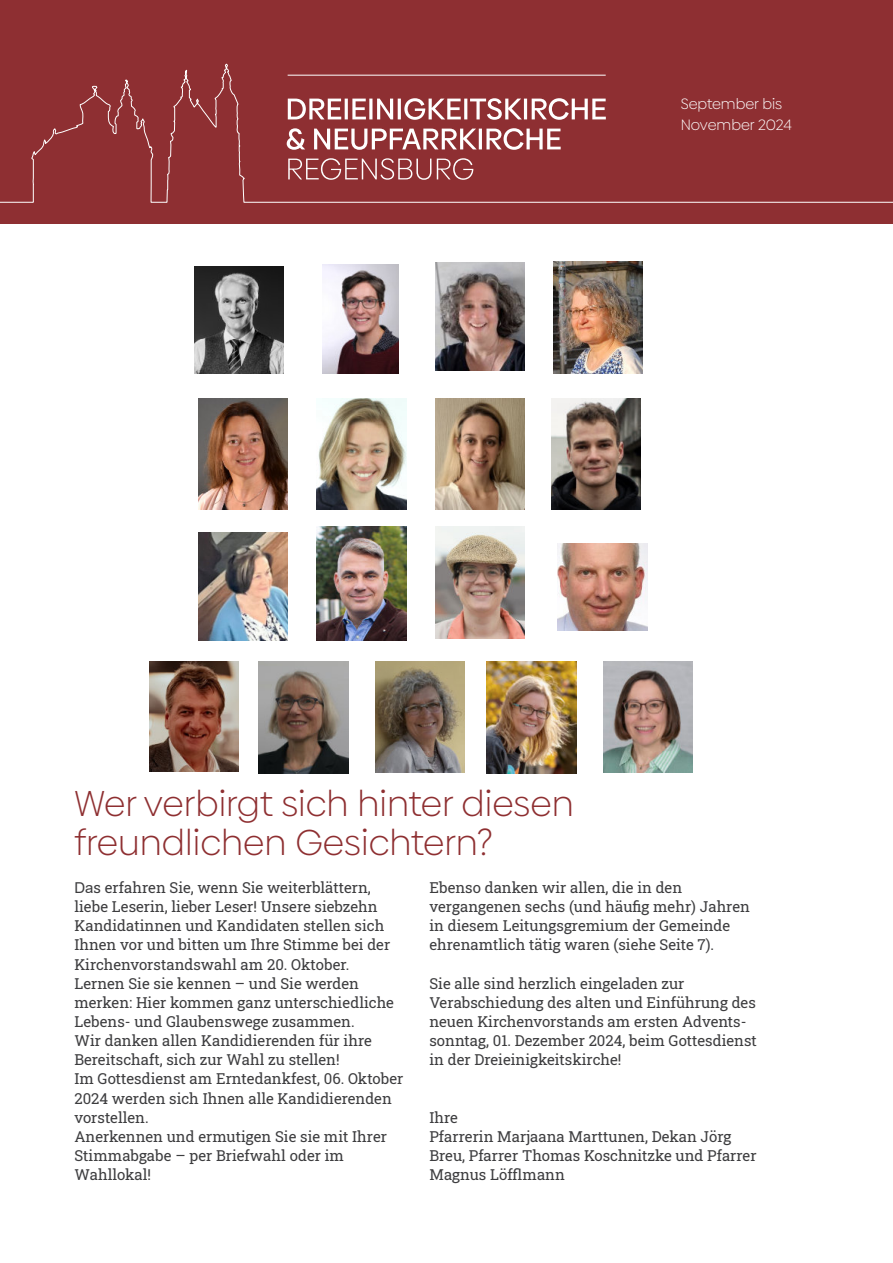
<style>
.page{position:relative;width:893px;height:1263px;background:#fff}
.page>*{position:absolute;margin:0;border:0;box-sizing:border-box;transform-origin:0 0}
.t1{font:300 36px "Biennale";color:#8e2f31}
.t2{font:15px "Roboto Slab";color:#3d3d3f}
.t3{font:300 15px "Biennale";color:#fff}
.s1{font-family:"Arial"}
</style>
<div class="page">
<div style="left:0;top:0;width:893px;height:223px;background:#8e2f32"></div>
<svg style="left:0;top:63px;width:893px;height:140px"></svg>
<svg style="left:288px;top:158px;width:185px;height:22px"></svg>
<svg style="left:287px;top:128px;width:274px;height:22px"></svg>
<svg style="left:288px;top:98px;width:318px;height:22px"></svg>
<hr style="left:288px;top:75px;width:318px;height:1px;background:#fff">
<img style="left:323px;top:265px;width:75px;height:108px">
<img style="left:194px;top:267px;width:89px;height:106px">
<img style="left:435px;top:262px;width:89px;height:108px">
<img style="left:553px;top:262px;width:90px;height:111px">
<img style="left:375px;top:661px;width:89px;height:111px">
<img style="left:487px;top:662px;width:89px;height:111px">
<img style="left:603px;top:661px;width:90px;height:111px">
<img style="left:198px;top:398px;width:90px;height:111px">
<img style="left:317px;top:398px;width:89px;height:111px">
<img style="left:317px;top:527px;width:89px;height:113px">
<img style="left:435px;top:527px;width:89px;height:111px">
<img style="left:558px;top:544px;width:89px;height:87px">
<img style="left:149px;top:661px;width:90px;height:111px">
<img style="left:259px;top:661px;width:89px;height:112px">
<img style="left:198px;top:533px;width:90px;height:107px">
<img style="left:435px;top:398px;width:89px;height:111px">
<img style="left:551px;top:398px;width:89px;height:111px">
<p class="t3" style="left:681px;top:93px;width:103px">September bis</p>
<p class="t3" style="left:681px;top:114px;width:113px">November 2024</p>
<p class="t1" style="left:74px;top:779px;width:501px">Wer verbirgt sich hinter diesen</p>
<p class="t1" style="left:74px;top:817px;width:420px">freundlichen Gesichtern?</p>
<p class="t2" style="left:74px;top:877px;width:298px"><span class="s1">Da</span>s erfahren Sie, wenn Sie weiterblättern,</p>
<p class="t2" style="left:74px;top:896px;width:305px">liebe Leserin, lieber Leser! Unsere siebzehn</p>
<p class="t2" style="left:74px;top:915px;width:311px">Kandidatinnen und Kandidaten stellen sich</p>
<p class="t2" style="left:74px;top:935px;width:317px">Ihnen vor und bitten um Ihre Stimme bei der</p>
<p class="t2" style="left:74px;top:954px;width:277px">Kirchenvorstandswahl am 20. Oktober.</p>
<p class="t2" style="left:74px;top:973px;width:286px">Lernen Sie sie kennen – und Sie werden</p>
<p class="t2" style="left:74px;top:992px;width:321px">merken: Hier kommen ganz unterschiedliche</p>
<p class="t2" style="left:74px;top:1011px;width:282px">Lebens- und Glaubenswege zusammen.</p>
<p class="t2" style="left:74px;top:1030px;width:299px">Wir danken allen Kandidierenden für ihre</p>
<p class="t2" style="left:74px;top:1049px;width:267px">Bereitschaft, sich zur Wahl zu stellen!</p>
<p class="t2" style="left:74px;top:1069px;width:331px">Im Gottesdienst am Erntedankfest, 06. Oktober</p>
<p class="t2" style="left:74px;top:1088px;width:319px">2024 werden sich Ihnen alle Kandidierenden</p>
<p class="t2" style="left:74px;top:1107px;width:76px">vorstellen.</p>
<p class="t2" style="left:74px;top:1126px;width:314px">Anerkennen und ermutigen Sie sie mit Ihrer</p>
<p class="t2" style="left:74px;top:1145px;width:271px">Stimmabgabe – per Briefwahl oder im</p>
<p class="t2" style="left:74px;top:1164px;width:78px">Wahllokal!</p>
<p class="t2" style="left:429px;top:877px;width:254px">Ebenso danken wir allen, die in den</p>
<p class="t2" style="left:429px;top:896px;width:322px">vergangenen sechs (und häufig mehr) Jahren</p>
<p class="t2" style="left:429px;top:915px;width:302px">in diesem Leitungsgremium der Gemeinde</p>
<p class="t2" style="left:429px;top:935px;width:286px">ehrenamtlich tätig waren (siehe Seite 7).</p>
<p class="t2" style="left:429px;top:973px;width:257px">Sie alle sind herzlich eingeladen zur</p>
<p class="t2" style="left:429px;top:992px;width:328px">Verabschiedung des alten und Einführung des</p>
<p class="t2" style="left:429px;top:1011px;width:319px">neuen Kirchenvorstands am ersten Advents-</p>
<p class="t2" style="left:429px;top:1030px;width:329px">sonntag, 01. Dezember 2024, beim Gottesdienst</p>
<p class="t2" style="left:429px;top:1049px;width:193px">in der Dreieinigkeitskirche!</p>
<p class="t2" style="left:429px;top:1107px;width:30px">Ihre</p>
<p class="t2" style="left:429px;top:1126px;width:304px">Pfarrerin Marjaana Marttunen, Dekan Jörg</p>
<p class="t2" style="left:429px;top:1145px;width:329px">Breu, Pfarrer Thomas Koschnitzke und Pfarrer</p>
<p class="t2" style="left:429px;top:1164px;width:137px">Magnus Löfflmann</p>
</div>
